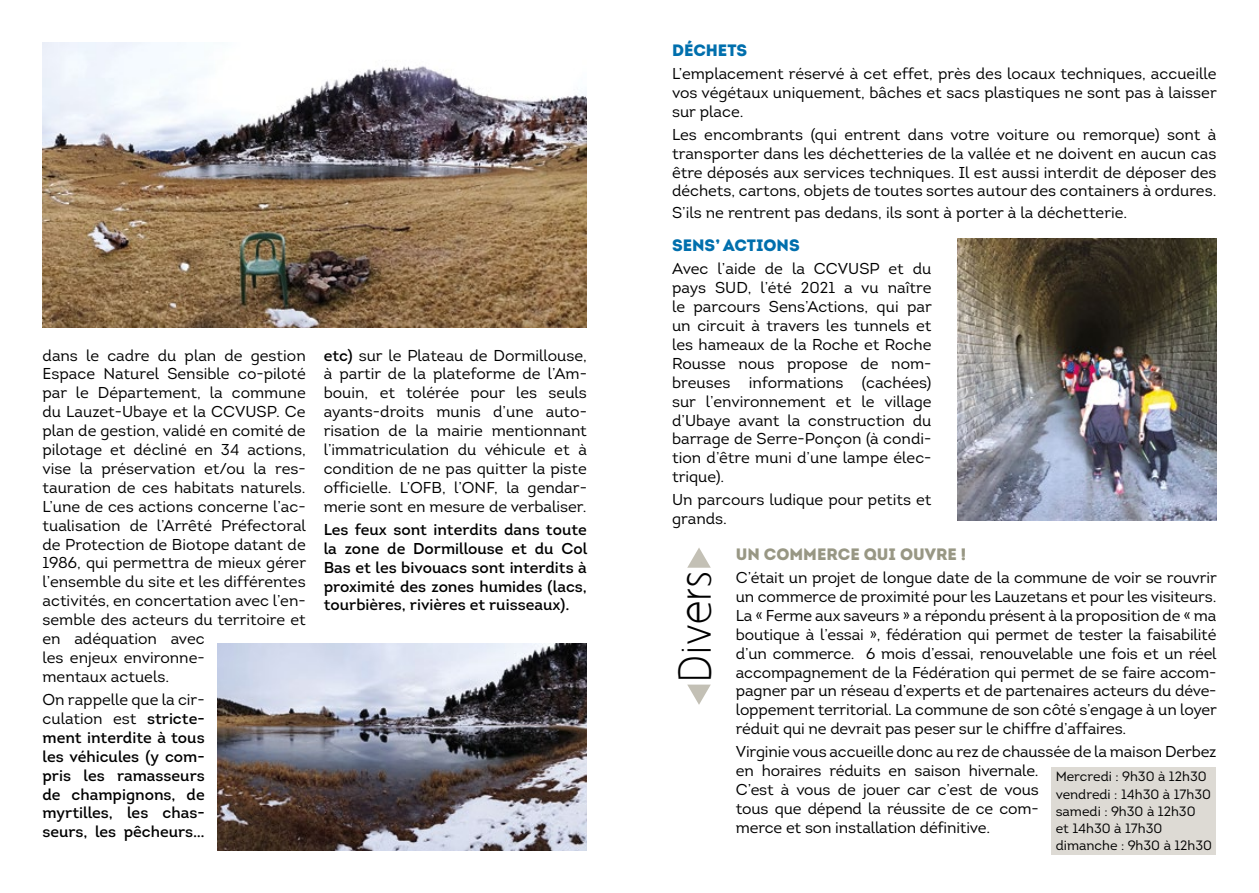
<style>
.page{position:relative;width:1259px;height:893px;background:#fff}
.page>*{position:absolute;margin:0;border:0;box-sizing:border-box;transform-origin:0 0}
.t1{font:40.05px "Aaargh Normal";color:#000}
.t2{font:900 16.5px "Intro";color:#006fad}
.t3{font:900 16.5px "Intro";color:#989784}
.t4{font:15.75px/18.9px "Intro";color:#000;text-align:justify}
.t5{font:15.75px/18.9px "Intro";color:#000;text-align:justify}
.t6{font:13.5px/17.2px "Intro";color:#000}
.s1{font-style:inherit}
</style>
<div class="page">
<svg style="left:687px;top:548px;width:24px;height:20px"></svg>
<svg style="left:687px;top:685px;width:24px;height:20px"></svg>
<img style="left:43px;top:43px;width:544px;height:284px">
<img style="left:217px;top:643px;width:370px;height:207px">
<img style="left:957px;top:238px;width:259px;height:282px">
<div style="left:1051px;top:767px;width:165px;height:88px;background:#dddad4"></div>
<p class="t4" style="left:43px;top:346px;width:265px;text-align:left">dans le cadre du plan de gestion<br>Espace Naturel Sensible co-piloté par le Département, la commune du Lauzet-Ubaye et la CCVUSP. Ce plan de gestion, validé en comité de pilotage et décliné en 34 actions, vise la préservation et/ou la res&shy;tauration de ces habitats naturels.<br>L’une de ces actions concerne l’ac&shy;tualisation de l’Arrêté Préfectoral de Protection de Biotope datant de<br>1986, qui permettra de mieux gérer l’ensemble du site et les différentes activités, en concertation avec l’en&shy;semble des acteurs du territoire et en adéquation avec<br>les enjeux environne-<br>mentaux actuels.</p>
<p class="t5" style="left:43px;top:690px;width:164px"><span class="s1">On rappelle que la cir&shy;culation est</span> stricte&shy;ment interdite à tous les véhicules (y com&shy;pris les ramasseurs de champignons, de myrtilles, les chas&shy;seurs, les pêcheurs…</p>
<p class="t4" style="left:324px;top:346px;width:265px"><span class="s1">etc)</span> sur le Plateau de Dormillouse, à partir de la plateforme de l’Am&shy;bouin, et tolérée pour les seuls ayants-droits munis d’une auto&shy;risation de la mairie mentionnant l’immatriculation du véhicule et à condition de ne pas quitter la piste officielle. L’OFB, l’ONF, la gendar&shy;merie sont en mesure de verbaliser.</p>
<p class="t5" style="left:324px;top:520px;width:265px">Les feux sont interdits dans toute la zone de Dormillouse et du Col Bas et les bivouacs sont interdits à proximité des zones humides (lacs, tourbières, rivières et ruisseaux).</p>
<p class="t2" style="left:672px;top:39px;width:77px">DÉCHETS</p>
<p class="t4" style="left:672px;top:64px;width:546px">L’emplacement réservé à cet effet, près des locaux techniques, accueille vos végétaux uniquement, bâches et sacs plastiques ne sont pas à laisser sur place.</p>
<p class="t4" style="left:672px;top:125px;width:546px">Les encombrants (qui entrent dans votre voiture ou remorque) sont à transporter dans les déchetteries de la vallée et ne doivent en aucun cas être déposés aux services techniques. Il est aussi interdit de déposer des déchets, cartons, objets de toutes sortes autour des containers à ordures.</p>
<p class="t4" style="left:672px;top:203px;width:457px">S’ils ne rentrent pas dedans, ils sont à porter à la déchetterie.</p>
<p class="t2" style="left:672px;top:235px;width:129px">SENS’ ACTIONS</p>
<p class="t4" style="left:672px;top:260px;width:261px">Avec l’aide de la CCVUSP et du pays SUD, l’été 2021 a vu naître le parcours Sens’Actions, qui par un circuit à travers les tunnels et les hameaux de la Roche et Roche Rousse nous propose de nom&shy;breuses informations (cachées) sur l’environnement et le village d’Ubaye avant la construction du barrage de Serre-Ponçon (à condi&shy;tion d’être muni d’une lampe élec&shy;trique).</p>
<p class="t4" style="left:672px;top:491px;width:261px">Un parcours ludique pour petits et grands.</p>
<h1 class="t1" style="left:672px;top:682px;width:112px;rotate:-90deg">Divers</h1>
<p class="t3" style="left:736px;top:543px;width:232px">UN COMMERCE QUI OUVRE !</p>
<p class="t4" style="left:736px;top:568px;width:482px">C’était un projet de longue date de la commune de voir se rouvrir un commerce de proximité pour les Lauzetans et pour les visiteurs.<br>La « Ferme aux saveurs » a répondu présent à la proposition de « ma boutique à l’essai », fédération qui permet de tester la faisabilité d’un commerce. 6 mois d’essai, renouvelable une fois et un réel accompagnement de la Fédération qui permet de se faire accom&shy;pagner par un réseau d’experts et de partenaires acteurs du déve&shy;loppement territorial. La commune de son côté s’engage à un loyer réduit qui ne devrait pas peser sur le chiffre d’affaires.</p>
<p class="t4" style="left:736px;top:742px;width:482px;text-align:left">Virginie vous accueille donc au rez de chaussée de la maison Derbez en horaires réduits en saison hivernale.<br>C’est à vous de jouer car c’est de vous<br>tous que dépend la réussite de ce com-<br>merce et son installation définitive.</p>
<p class="t6" style="left:1055px;top:768px;width:158px">Mercredi : 9h30 à 12h30 vendredi : 14h30 à 17h30 samedi : 9h30 à 12h30<br>et 14h30 à 17h30 dimanche : 9h30 à 12h30</p>
</div>
